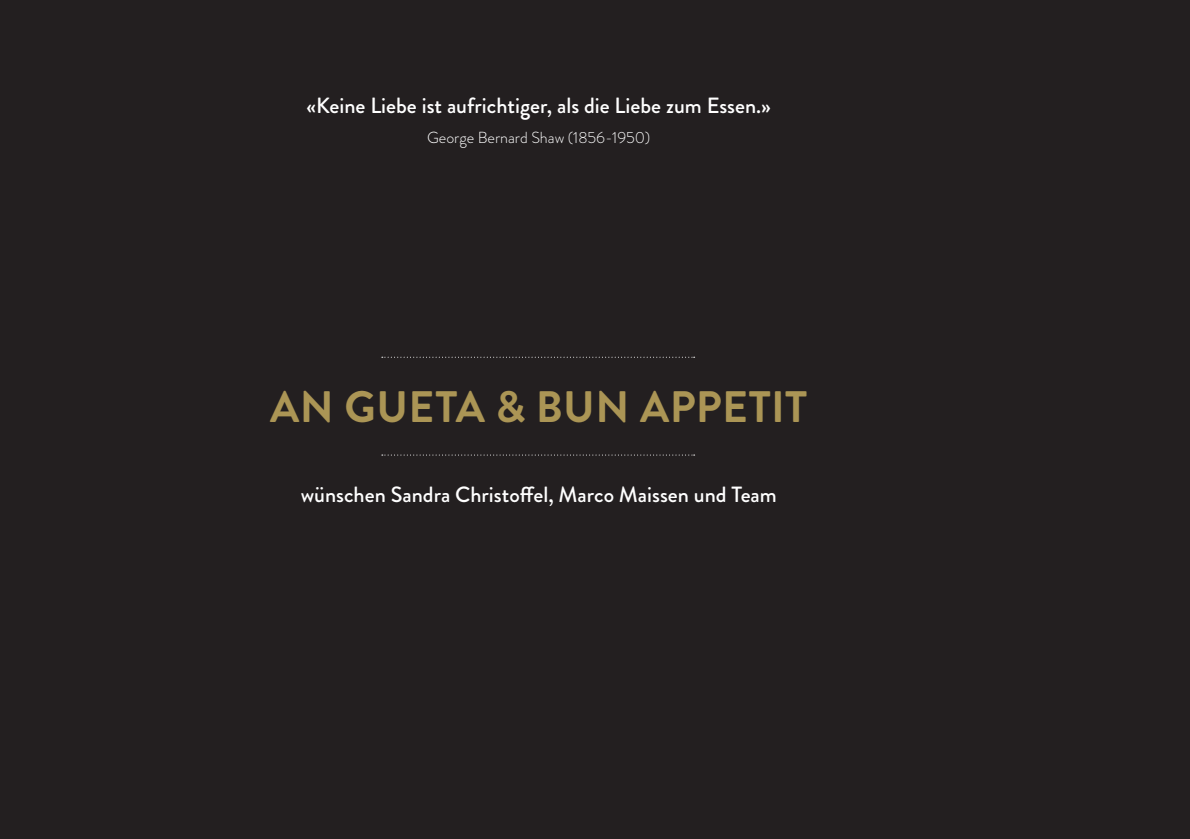
<style>
.page{position:relative;width:1190px;height:839px;background:#231f20}
.page>*{position:absolute;margin:0;border:0;box-sizing:border-box;transform-origin:0 0}
.t1{font:700 44px "Brandon Grotesque";letter-spacing:.01em;color:#ab9555}
.t2{font:500 22px "Brandon Grotesque";color:#fff}
.t3{font:300 16px "Brandon Grotesque";color:#fff}
</style>
<div class="page">
<svg style="left:382px;top:357px;width:313px;height:1px"></svg>
<svg style="left:382px;top:454px;width:313px;height:1px"></svg>
<p class="t2" style="left:307px;top:90px;width:466px">«Keine Liebe ist aufrichtiger, als die Liebe zum Essen.»</p>
<p class="t3" style="left:427px;top:127px;width:225px">George Bernard Shaw (1856-1950)</p>
<h1 class="t1" style="left:270px;top:375px;width:538px">AN GUETA &amp; BUN APPETIT</h1>
<p class="t2" style="left:301px;top:479px;width:478px">wünschen Sandra Christoffel, Marco Maissen und Team</p>
</div>
